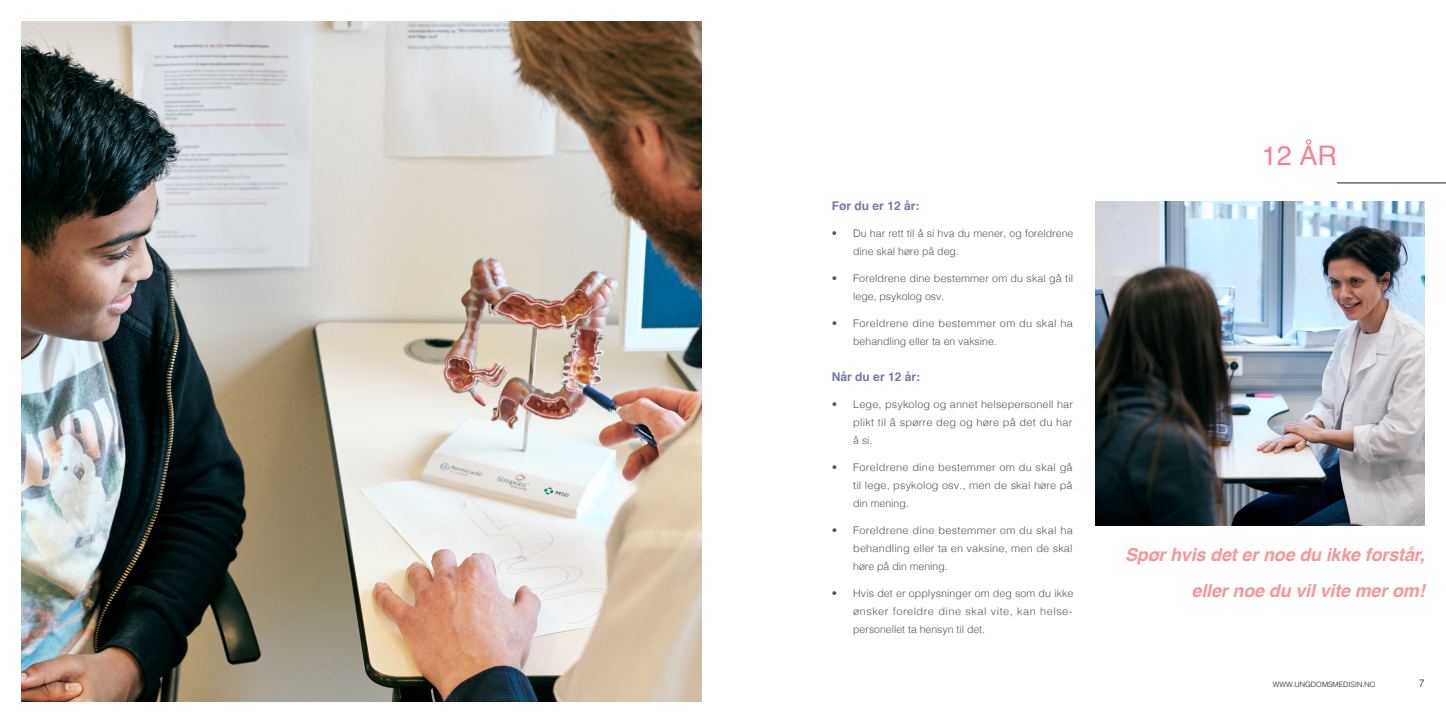
<style>
.page{position:relative;width:1446px;height:723px;background:#fff}
.page>*{position:absolute;margin:0;border:0;box-sizing:border-box;transform-origin:0 0}
.t1{font:27px "Helvetica";color:#f38394}
.Mengdetekst{font:italic 700 18px/36px "Helvetica";letter-spacing:-.01em;color:#f5979c;text-align:right}
.Mengdetekst-2{font:700 12px "Helvetica";color:#7677aa}
.Mengdetekst-3{font:300 10.5px/18px "Helvetica";letter-spacing:.01em;color:#57585a;text-align:justify;scale:1.05 1}
.Mengdetekst-4{font:300 10.5px/18px "Helvetica";letter-spacing:.01em;color:#57585a}
.Mengdetekst-5{font:300 10.5px/18px "Helvetica";letter-spacing:.01em;color:#57585a;text-align:justify;scale:1.04 1}
.t2{font:300 10.5px "Helvetica";color:#231f20}
.t3{font:300 7.35px "Helvetica";color:#231f20}
</style>
<div class="page">
<img style="left:21px;top:21px;width:681px;height:681px">
<hr style="left:1337px;top:183px;width:109px;height:1px;background:#231f20">
<img style="left:1095px;top:201px;width:329px;height:324px">
<p class="Mengdetekst-2" style="left:832px;top:196px;width:89px">Før du er 12 år:</p>
<p class="Mengdetekst-4" style="left:853px;top:224px;width:222px;text-indent:-21px">• Du har rett til å si hva du mener, og foreldrene dine skal høre på deg.</p>
<p class="Mengdetekst-4" style="left:853px;top:269px;width:221px;text-indent:-21px">• Foreldrene dine bestemmer om du skal gå til lege, psykolog osv.</p>
<p class="Mengdetekst-3" style="left:853px;top:314px;width:211px;text-indent:-21px">• Foreldrene dine bestemmer om du skal ha behandling eller ta en vaksine.</p>
<p class="Mengdetekst-2" style="left:832px;top:367px;width:90px">Når du er 12 år:</p>
<p class="Mengdetekst-5" style="left:853px;top:395px;width:213px;text-indent:-21px">• Lege, psykolog og annet helsepersonell har plikt til å spørre deg og høre på det du har å si.</p>
<p class="Mengdetekst-3" style="left:853px;top:458px;width:211px;text-indent:-21px">• Foreldrene dine bestemmer om du skal gå til lege, psykolog osv., men de skal høre på din mening.</p>
<p class="Mengdetekst-3" style="left:853px;top:521px;width:211px;text-indent:-21px">• Foreldrene dine bestemmer om du skal ha behandling eller ta en vaksine, men de skal høre på din mening.</p>
<p class="Mengdetekst-4" style="left:853px;top:584px;width:222px;text-align:justify;text-indent:-21px">• Hvis det er opplysninger om deg som du ikke ønsker foreldre dine skal vite, kan helse&shy;personellet ta hensyn til det.</p>
<p class="t1" style="left:1262px;top:135px;width:77px">12 ÅR</p>
<p class="Mengdetekst" style="left:1125px;top:537px;width:301px">Spør hvis det er noe du ikke forstår, eller noe du vil vite mer om!</p>
<p class="t3" style="left:1273px;top:678px;width:104px">WWW.UNGDOMSMEDISIN.NO</p>
<p class="t2" style="left:1419px;top:675px;width:7px">7</p>
</div>
